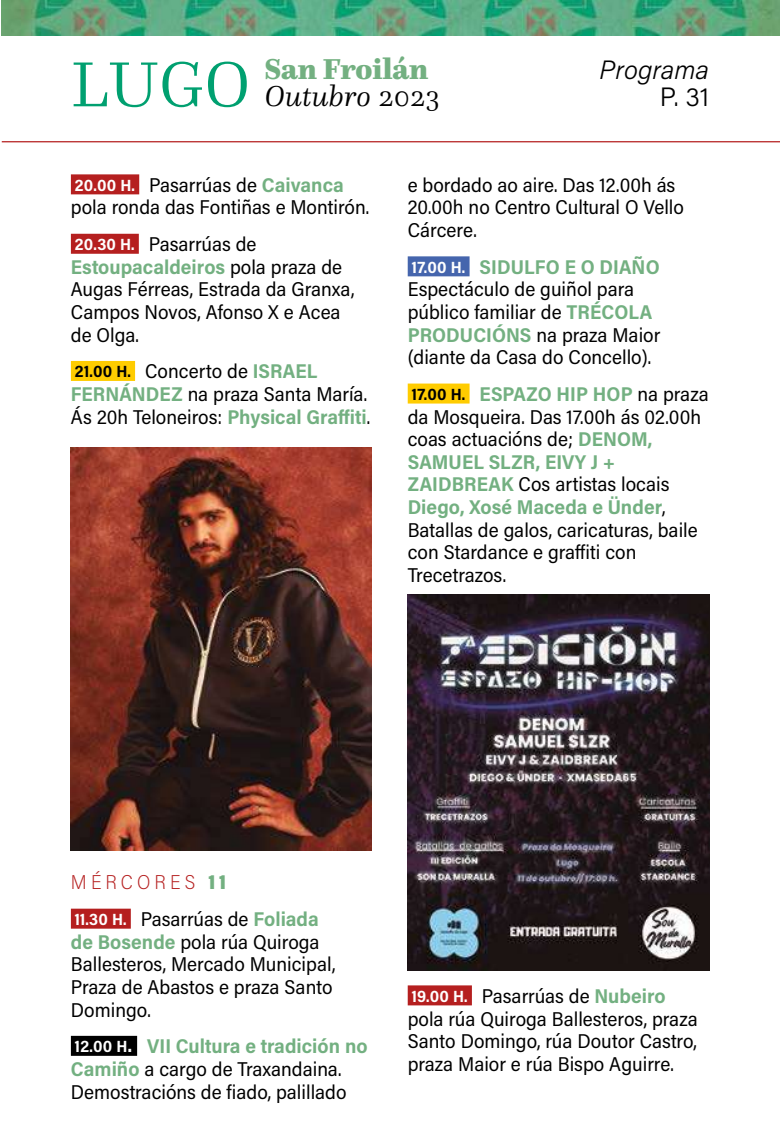
<style>
.page{position:relative;width:780px;height:1134px;background:#fff}
.page>*{position:absolute;margin:0;border:0;box-sizing:border-box;transform-origin:0 0}
.t1{font:300 66.25px "Questa";color:#00a070}
.t2{font:900 30px/27.5px "Questa";color:#73b081}
.t3{font:italic 300 26.5px "Acumin Pro";color:#000}
.t4{font:300 26.5px "Acumin Pro";color:#000}
.t5{font:20px/22.5px "Acumin Pro Semi Cond";color:#000}
.s1{font-weight:300;font-style:italic;color:#000}
.s2{font-weight:300;color:#000}
.s3{font-weight:700;font-size:16.25px;color:#fff}
.s4{font-weight:700;color:#73b081}
.s5{font-weight:700;font-size:16.25px}
.s6{font-weight:200;color:#b51f1f}
.s7{font-weight:900;color:#73b081}
.s8{font-weight:700;color:#fff}
</style>
<div class="page">
<img style="left:2px;top:0;width:778px;height:35px">
<hr style="left:2px;top:141px;width:778px;height:1px;background:#b51f1f">
<div style="left:407px;top:256px;width:62px;height:20px;background:#4565ad"></div>
<div style="left:407px;top:384px;width:62px;height:20px;background:#fc0"></div>
<div style="left:407px;top:985px;width:65px;height:20px;background:#b51f1f"></div>
<img style="left:407px;top:594px;width:302px;height:377px">
<div style="left:71px;top:174px;width:68px;height:20px;background:#b51f1f"></div>
<div style="left:71px;top:234px;width:68px;height:20px;background:#b51f1f"></div>
<div style="left:71px;top:361px;width:64px;height:20px;background:#fc0"></div>
<img style="left:71px;top:447px;width:300px;height:403px">
<div style="left:71px;top:909px;width:60px;height:20px;background:#b51f1f"></div>
<div style="left:71px;top:1036px;width:66px;height:20px;background:#000"></div>
<h1 class="t1" style="left:71px;top:43px;width:181px">LUGO</h1>
<h2 class="t2" style="left:264px;top:55px;width:177px">San Froilán<br><span class="s1">Outubro</span> <span class="s2">2023</span></h2>
<h3 class="t3" style="left:599px;top:51px;width:111px">Programa</h3>
<h3 class="t4" style="left:659px;top:79px;width:51px">P. 31</h3>
<p class="t5" style="left:71px;top:173px;width:300px"><span class="s3">20.00 H.</span> Pasarrúas de <span class="s4">Caivanca </span>pola ronda das Fontiñas e Montirón.</p>
<p class="t5" style="left:71px;top:232px;width:285px"><span class="s3">20.30 H.</span> Pasarrúas de<br><span class="s4">Estoupacaldeiros</span> pola praza de<br>Augas Férreas, Estrada da Granxa,<br>Campos Novos, Afonso X e Acea de Olga.</p>
<p class="t5" style="left:71px;top:359px;width:301px"><span class="s5">21.00 H.</span> Concerto de <span class="s4">ISRAEL<br>FERNÁNDEZ</span> na praza Santa María.<br>Ás 20h Teloneiros: <span class="s4">Physical Graffiti</span>.</p>
<p class="t5" style="left:407px;top:173px;width:278px">e bordado ao aire. Das 12.00h ás<br>20.00h no Centro Cultural O Vello<br>Cárcere.</p>
<p class="t5" style="left:407px;top:255px;width:254px"><span class="s3">17.00 H.</span> <span class="s4">SIDULFO E O DIAÑO<br></span>Espectáculo de guiñol para público familiar de <span class="s4">TRÉCOLA<br>PRODUCIÓNS</span> na praza Maior (diante da Casa do Concello).</p>
<p class="t5" style="left:407px;top:382px;width:302px"><span class="s5">17.00 H.</span> <span class="s4">ESPAZO HIP HOP</span> na praza da Mosqueira. Das 17.00h ás 02.00h coas actuacións de; <span class="s4">DENOM,<br>SAMUEL SLZR, EIVY J +<br>ZAIDBREAK</span> Cos artistas locais<br><span class="s4">Diego, Xosé Maceda e Ünder</span>,<br>Batallas de galos, caricaturas, baile con Stardance e graffiti con<br>Trecetrazos.</p>
<p class="t5" style="left:71px;top:863px;width:249px;line-height:36.8px"><span class="s6">MÉRCORES</span> <span class="s7">11<br></span><span class="s3">11.30 H.</span> Pasarrúas de <span class="s4">Foliada</span></p>
<p class="t5" style="left:71px;top:930px;width:266px"><span class="s4">de Bosende</span> pola rúa Quiroga<br>Ballesteros, Mercado Municipal,<br>Praza de Abastos e praza Santo<br>Domingo.</p>
<p class="t5" style="left:71px;top:1034px;width:298px"><span class="s3">12.00 H</span><span class="s8">.</span> <span class="s4">VII Cultura e tradición no<br>Camiño</span> a cargo de Traxandaina.<br>Demostracións de fiado, palillado</p>
<p class="t5" style="left:407px;top:984px;width:291px"><span class="s3">19.00 H.</span> Pasarrúas de <span class="s4">Nubeiro </span>pola rúa Quiroga Ballesteros, praza Santo Domingo, rúa Doutor Castro, praza Maior e rúa Bispo Aguirre.</p>
</div>
